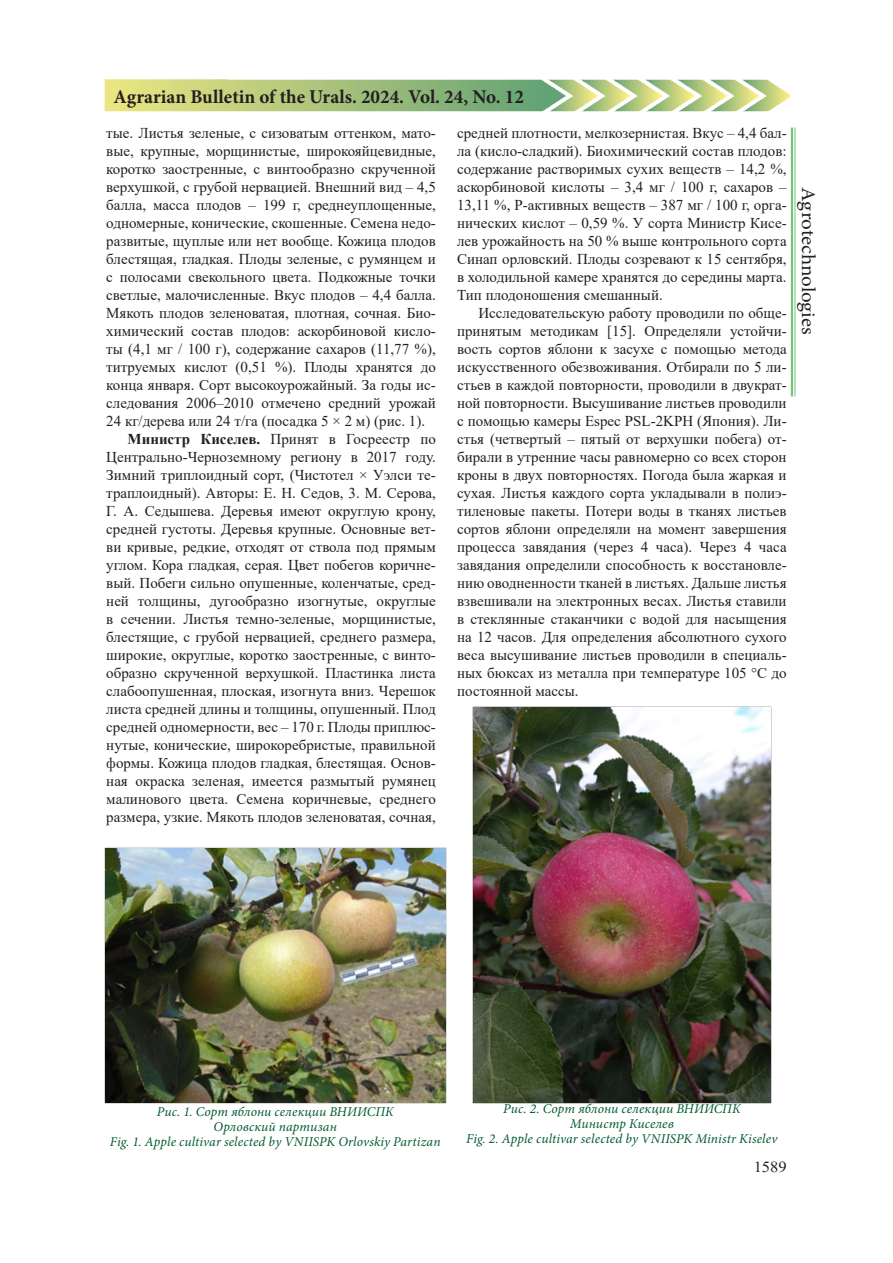
<style>
.page{position:relative;width:893px;height:1263px;background:#fff}
.page>*{position:absolute;margin:0;border:0;box-sizing:border-box;transform-origin:0 0}
.t1{font:700 19.5px "Minion Pro";color:#231f20}
.t2{font:19.5px "Minion Pro";letter-spacing:-.005em;color:#231f20;scale:1.08 1}
.t3{font:15.3px "Times New Roman";color:#231f20;scale:1.08 1}
.t4{font:15px/18px "Times New Roman";color:#231f20;text-align:justify}
.t5{font:italic 13.5px/15px "Minion Pro";letter-spacing:.01em;color:#025b30;text-align:center}
.s1{font-weight:700}
</style>
<div class="page">
<hr style="left:791px;top:128px;width:2px;height:268px;background:#40ae49">
<hr style="left:795px;top:128px;width:1px;height:268px;background:#40ae49">
<img style="left:105px;top:79px;width:686px;height:32px">
<img style="left:105px;top:847px;width:341px;height:257px">
<img style="left:473px;top:706px;width:299px;height:398px">
<h1 class="t1" style="left:114px;top:83px;width:412px">Agrarian Bulletin of the Urals. 2024. Vol. 24, No. 12</h1>
<p class="t4" style="left:106px;top:123px;width:331px">тые. Листья зеленые, с сизоватым оттенком, мато-</p>
<p class="t4" style="left:106px;top:141px;width:331px">вые, крупные, морщинистые, широкояйцевидные,</p>
<p class="t4" style="left:106px;top:159px;width:331px">коротко заостренные, с винтообразно скрученной</p>
<p class="t4" style="left:106px;top:177px;width:331px">верхушкой, с грубой нервацией. Внешний вид – 4,5</p>
<p class="t4" style="left:106px;top:195px;width:331px">балла, масса плодов – 199 г, среднеуплощенные,</p>
<p class="t4" style="left:106px;top:213px;width:331px">одномерные, конические, скошенные. Семена недо-</p>
<p class="t4" style="left:106px;top:231px;width:331px">развитые, щуплые или нет вообще. Кожица плодов</p>
<p class="t4" style="left:106px;top:249px;width:331px">блестящая, гладкая. Плоды зеленые, с румянцем и</p>
<p class="t4" style="left:106px;top:267px;width:331px">с полосами свекольного цвета. Подкожные точки</p>
<p class="t4" style="left:106px;top:285px;width:331px">светлые, малочисленные. Вкус плодов – 4,4 балла.</p>
<p class="t4" style="left:106px;top:303px;width:331px">Мякоть плодов зеленоватая, плотная, сочная. Био-</p>
<p class="t4" style="left:106px;top:321px;width:331px">химический состав плодов: аскорбиновой кисло-</p>
<p class="t4" style="left:106px;top:339px;width:331px">ты (4,1 мг / 100 г), содержание сахаров (11,77 %),</p>
<p class="t4" style="left:106px;top:357px;width:331px">титруемых кислот (0,51 %). Плоды хранятся до</p>
<p class="t4" style="left:106px;top:375px;width:331px">конца января. Сорт высокоурожайный. За годы ис-</p>
<p class="t4" style="left:106px;top:393px;width:331px">следования 2006–2010 отмечено средний урожай</p>
<p class="t4" style="left:106px;top:411px;width:320px">24 кг/дерева или 24 т/га (посадка 5 × 2 м) (рис. 1).</p>
<p class="t4" style="left:128px;top:429px;width:310px"><span class="s1">Министр Киселев.</span> Принят в Госреестр по</p>
<p class="t4" style="left:106px;top:447px;width:331px">Центрально-Черноземному региону в 2017 году.</p>
<p class="t4" style="left:106px;top:465px;width:331px">Зимний триплоидный сорт, (Чистотел × Уэлси те-</p>
<p class="t4" style="left:106px;top:483px;width:331px">траплоидный). Авторы: Е. Н. Седов, 3. М. Серова,</p>
<p class="t4" style="left:106px;top:501px;width:331px">Г. А. Седышева. Деревья имеют округлую крону,</p>
<p class="t4" style="left:106px;top:519px;width:331px">средней густоты. Деревья крупные. Основные вет-</p>
<p class="t4" style="left:106px;top:537px;width:331px">ви кривые, редкие, отходят от ствола под прямым</p>
<p class="t4" style="left:106px;top:555px;width:331px">углом. Кора гладкая, серая. Цвет побегов коричне-</p>
<p class="t4" style="left:106px;top:573px;width:331px">вый. Побеги сильно опушенные, коленчатые, сред-</p>
<p class="t4" style="left:106px;top:591px;width:331px">ней толщины, дугообразно изогнутые, округлые</p>
<p class="t4" style="left:106px;top:609px;width:331px">в сечении. Листья темно-зеленые, морщинистые,</p>
<p class="t4" style="left:106px;top:627px;width:331px">блестящие, с грубой нервацией, среднего размера,</p>
<p class="t4" style="left:106px;top:645px;width:331px">широкие, округлые, коротко заостренные, с винто-</p>
<p class="t4" style="left:106px;top:663px;width:331px">образно скрученной верхушкой. Пластинка листа</p>
<p class="t4" style="left:106px;top:681px;width:331px">слабоопушенная, плоская, изогнута вниз. Черешок</p>
<p class="t4" style="left:106px;top:699px;width:331px">листа средней длины и толщины, опушенный. Плод</p>
<p class="t4" style="left:106px;top:717px;width:331px">средней одномерности, вес – 170 г. Плоды приплюс-</p>
<p class="t4" style="left:106px;top:735px;width:331px">нутые, конические, широкоребристые, правильной</p>
<p class="t4" style="left:106px;top:753px;width:331px">формы. Кожица плодов гладкая, блестящая. Основ-</p>
<p class="t4" style="left:106px;top:771px;width:331px">ная окраска зеленая, имеется размытый румянец</p>
<p class="t4" style="left:106px;top:789px;width:331px">малинового цвета. Семена коричневые, среднего</p>
<p class="t4" style="left:106px;top:807px;width:331px">размера, узкие. Мякоть плодов зеленоватая, сочная,</p>
<p class="t4" style="left:457px;top:123px;width:331px">средней плотности, мелкозернистая. Вкус – 4,4 бал&shy;ла (кисло-сладкий). Биохимический состав плодов: содержание растворимых сухих веществ – 14,2 %, аскорбиновой кислоты – 3,4 мг / 100 г, сахаров – 13,11 %, P-активных веществ – 387 мг / 100 г, орга&shy;нических кислот – 0,59 %. У сорта Министр Кисе&shy;лев урожайность на 50 % выше контрольного сорта Синап орловский. Плоды созревают к 15 сентября, в холодильной камере хранятся до середины марта.<br>Тип плодоношения смешанный.</p>
<p class="t4" style="left:457px;top:303px;width:331px;text-indent:21px">Исследовательскую работу проводили по обще&shy;принятым методикам [15]. Определяли устойчи&shy;вость сортов яблони к засухе с помощью метода искусственного обезвоживания. Отбирали по 5 ли&shy;стьев в каждой повторности, проводили в двукрат&shy;ной повторности. Высушивание листьев проводили с помощью камеры Espec PSL-2KPH (Япония). Ли&shy;стья (четвертый – пятый от верхушки побега) от&shy;бирали в утренние часы равномерно со всех сторон кроны в двух повторностях. Погода была жаркая и сухая. Листья каждого сорта укладывали в полиэ&shy;тиленовые пакеты. Потери воды в тканях листьев сортов яблони определяли на момент завершения процесса завядания (через 4 часа). Через 4 часа завядания определили способность к восстановле&shy;нию оводненности тканей в листьях. Дальше листья взвешивали на электронных весах. Листья ставили в стеклянные стаканчики с водой для насыщения на 12 часов. Для определения абсолютного сухого веса высушивание листьев проводили в специаль&shy;ных бюксах из металла при температуре 105 °С до постоянной массы.</p>
<h1 class="t2" style="left:821px;top:187px;width:138px;rotate:90deg">Agrotechnologies</h1>
<p class="t5" style="left:110px;top:1104px;width:332px">Рис. 1. Сорт яблони селекции ВНИИСПК<br>Орловский партизан<br>Fig. 1. Apple cultivar selected by VNIISPK Orlovskiy Partizan</p>
<p class="t5" style="left:466px;top:1101px;width:313px">Рис. 2. Сорт яблони селекции ВНИИСПК<br>Министр Киселев<br>Fig. 2. Apple cultivar selected by VNIISPK Ministr Kiselev</p>
<p class="t3" style="left:754px;top:1156px;width:32px">1589</p>
</div>
